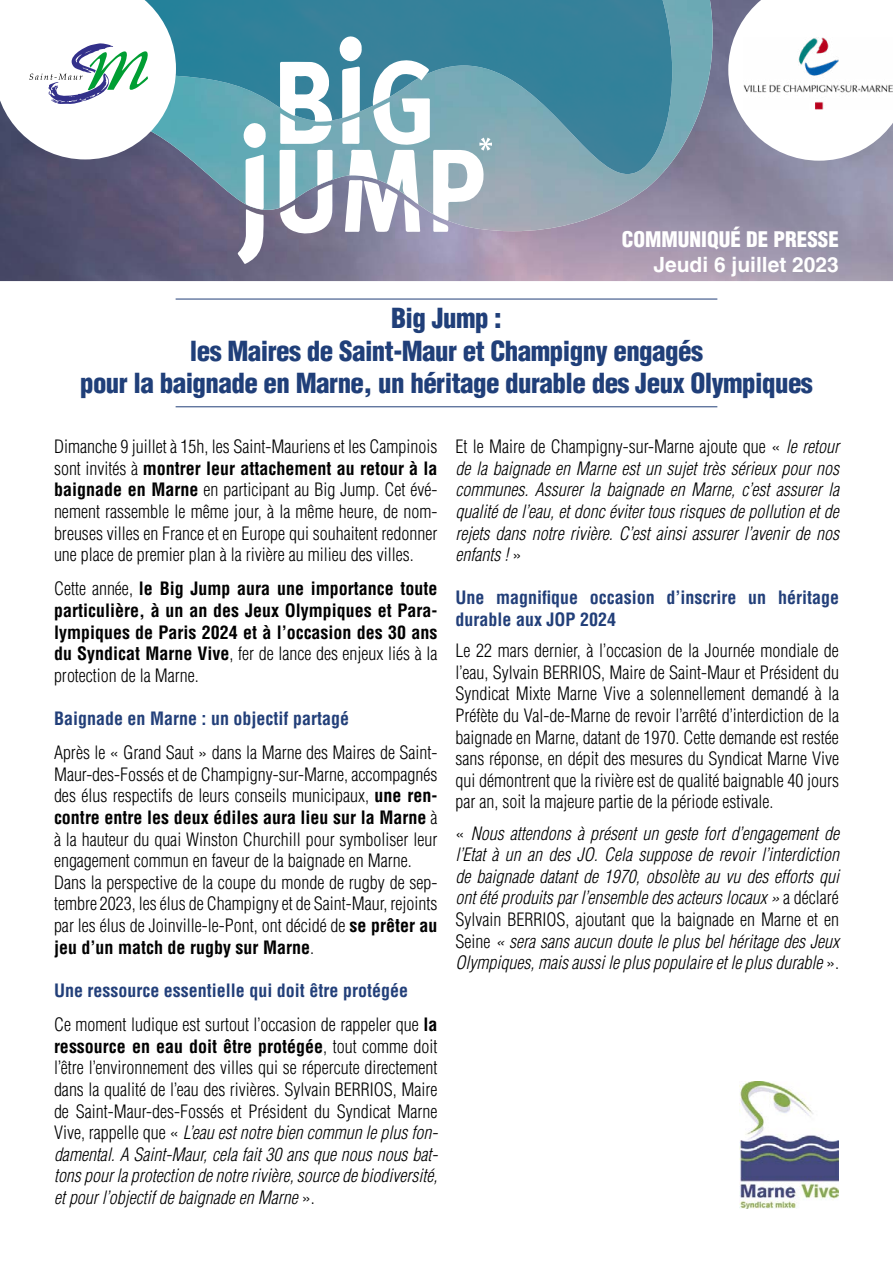
<style>
.page{position:relative;width:893px;height:1263px;background:#fff}
.page>*{position:absolute;margin:0;border:0;box-sizing:border-box;transform-origin:0 0}
.t1{font:900 condensed 27px/32.4px "Helvetica LT Std";letter-spacing:-.02em;color:#203f79;text-align:center}
.t2{font:900 condensed 21px "Helvetica LT Std";color:#fff}
.t3{font:700 21px "Helvetica LT Std";color:#fff}
.t4{font:300 condensed 18px/21.6px "Helvetica LT Std";color:#000;text-align:justify}
.t5{font:italic 300 condensed 18px/21.6px "Helvetica LT Std";color:#000;text-align:justify}
.t6{font:700 condensed 18px/21.6px "Helvetica LT Std";color:#000;text-align:justify}
.t7{font:700 condensed 18px/21.6px "Helvetica LT Std";color:#223f79}
.s1{font-weight:700}
.s2{font-weight:300}
.s3{font-weight:700;color:#223f79}
.s4{font-style:italic}
.s5{font-style:normal}
</style>
<div class="page">
<hr style="left:176px;top:299px;width:541px;height:1px;background:#223f79">
<hr style="left:176px;top:406px;width:541px;height:1px;background:#223f79">
<img style="left:0;top:0;width:893px;height:281px">
<img style="left:3px;top:0;width:710px;height:231px">
<img style="left:62px;top:0;width:612px;height:174px">
<svg style="left:237px;top:154px;width:27px;height:110px"></svg>
<svg style="left:242px;top:121px;width:24px;height:27px"></svg>
<svg style="left:280px;top:34px;width:212px;height:200px"></svg>
<svg style="left:0;top:0;width:176px;height:159px"></svg>
<img style="left:740px;top:1081px;width:99px;height:128px">
<svg style="left:728px;top:0;width:165px;height:161px"></svg>
<img style="left:743px;top:38px;width:150px;height:71px">
<p class="t2" style="left:622px;top:226px;width:219px">COMMUNIQUÉ DE PRESSE</p>
<p class="t3" style="left:653px;top:252px;width:187px">Jeudi 6 juillet 2023</p>
<h1 class="t1" style="left:80px;top:302px;width:734px">Big Jump :<br>les Maires de Saint-Maur et Champigny engagés<br>pour la baignade en Marne, un héritage durable des Jeux Olympiques</h1>
<p class="t4" style="left:54px;top:436px;width:385px">Dimanche 9 juillet à 15h, les Saint-Mauriens et les Campinois sont invités à <span class="s1">montrer leur attachement au retour à la baignade en Marne</span> en participant au Big Jump. Cet évé&shy;nement rassemble le même jour, à la même heure, de nom&shy;breuses villes en France et en Europe qui souhaitent redonner une place de premier plan à la rivière au milieu des villes.</p>
<p class="t6" style="left:54px;top:578px;width:385px"><span class="s2">Cette année,</span> le Big Jump aura une importance toute particulière, à un an des Jeux Olympiques et Para&shy;lympiques de Paris 2024 et à l’occasion des 30 ans du Syndicat Marne Vive<span class="s2">, fer de lance des enjeux liés à la protection de la Marne.</span></p>
<p class="t7" style="left:54px;top:708px;width:297px">Baignade en Marne : un objectif partagé</p>
<p class="t4" style="left:54px;top:742px;width:385px;text-align:left">Après le « Grand Saut » dans la Marne des Maires de Saint-Maur-des-Fossés et de Champigny-sur-Marne, accompagnés des élus respectifs de leurs conseils municipaux, <span class="s1">une ren&shy;contre entre les deux édiles aura lieu sur la Marne</span> à à la hauteur du quai Winston Churchill pour symboliser leur engagement commun en faveur de la baignade en Marne.<br>Dans la perspective de la coupe du monde de rugby de sep&shy;tembre 2023, les élus de Champigny et de Saint-Maur, rejoints par les élus de Joinville-le-Pont, ont décidé de <span class="s1">se prêter au jeu d’un match de rugby sur Marne</span>.</p>
<p class="t4" style="left:54px;top:973px;width:385px;line-height:34.2px"><span class="s3">Une ressource essentielle qui doit être protégée<br></span>Ce moment ludique est surtout l’occasion de rappeler que <span class="s1">la</span></p>
<p class="t4" style="left:54px;top:1035px;width:386px"><span class="s1">ressource en eau doit être protégée</span>, tout comme doit l’être l’environnement des villes qui se répercute directement dans la qualité de l’eau des rivières. Sylvain BERRIOS, Maire de Saint-Maur-des-Fossés et Président du Syndicat Marne Vive, rappelle que « <span class="s4">L’eau est notre bien commun le plus fon&shy;damental. A Saint-Maur, cela fait 30 ans que nous nous bat&shy;tons pour la protection de notre rivière, source de biodiversité, et pour l’objectif de baignade en Marne</span> ».</p>
<p class="t5" style="left:455px;top:436px;width:385px"><span class="s5">Et le Maire de Champigny-sur-Marne ajoute que «</span> le retour de la baignade en Marne est un sujet très sérieux pour nos communes. Assurer la baignade en Marne, c’est assurer la qualité de l’eau, et donc éviter tous risques de pollution et de rejets dans notre rivière. C’est ainsi assurer l’avenir de nos enfants ! <span class="s5">»</span></p>
<p class="t7" style="left:455px;top:587px;width:385px">Une magnifique occasion d’inscrire un héritage durable aux JOP 2024</p>
<p class="t4" style="left:455px;top:640px;width:385px">Le 22 mars dernier, à l’occasion de la Journée mondiale de l’eau, Sylvain BERRIOS, Maire de Saint-Maur et Président du Syndicat Mixte Marne Vive a solennellement demandé à la Préfète du Val-de-Marne de revoir l’arrêté d’interdiction de la baignade en Marne, datant de 1970. Cette demande est restée sans réponse, en dépit des mesures du Syndicat Marne Vive qui démontrent que la rivière est de qualité baignable 40 jours par an, soit la majeure partie de la période estivale.</p>
<p class="t5" style="left:455px;top:822px;width:385px"><span class="s5">«</span> Nous attendons à présent un geste fort d’engagement de l’Etat à un an des JO. Cela suppose de revoir l’interdiction de baignade datant de 1970, obsolète au vu des efforts qui ont été produits par l’ensemble des acteurs locaux » <span class="s5">a déclaré Sylvain BERRIOS, ajoutant que la baignade en Marne et en Seine</span> « sera sans aucun doute le plus bel héritage des Jeux Olympiques, mais aussi le plus populaire et le plus durable <span class="s5">».</span></p>
</div>
